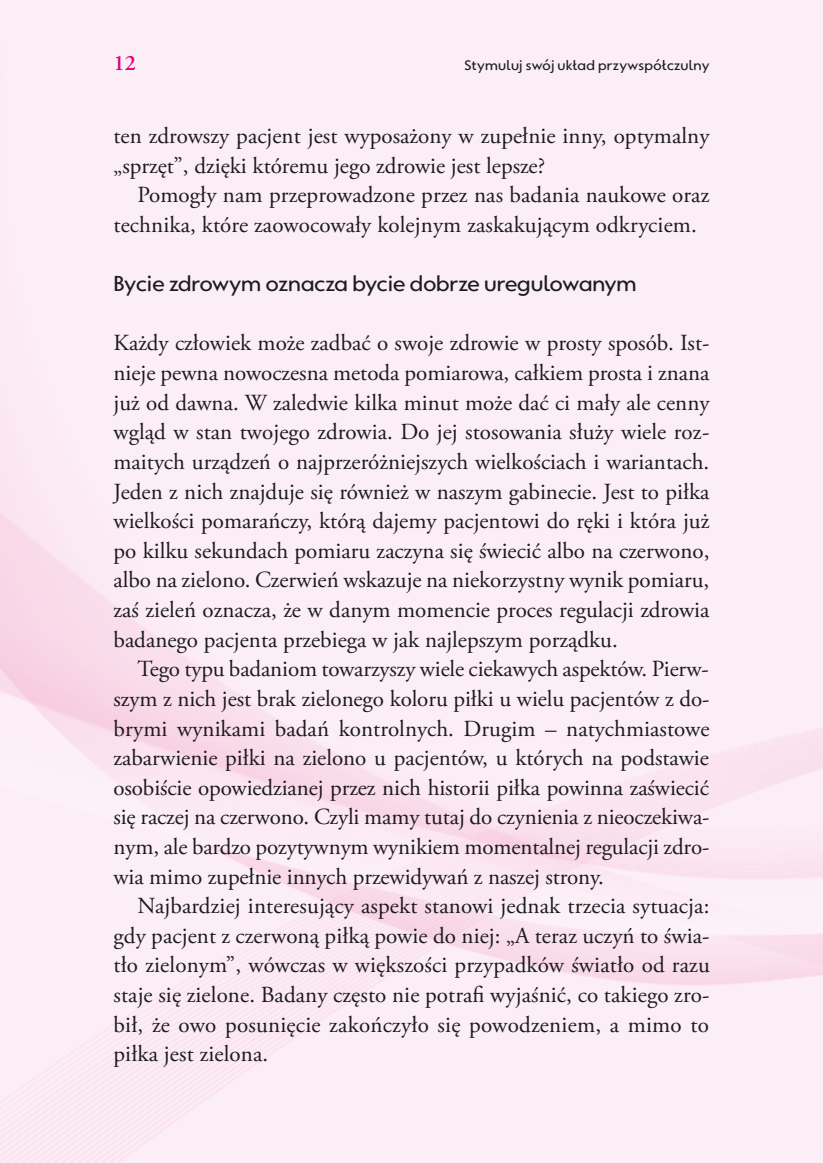
<style>
.page{position:relative;width:823px;height:1163px;background:#fff}
.page>*{position:absolute;margin:0;border:0;box-sizing:border-box;transform-origin:0 0}
.t1{font:23px/29.6px "Adobe Garamond Pro";color:#1c1c1b;text-align:justify}
.t2{font:500 22px "Quell Linear";color:#1c1c1b}
.t3{font:600 22px "Adobe Garamond Pro";color:#e6007d}
.t4{font:500 14px "Quell Linear";letter-spacing:.02em;color:#1c1c1b}
</style>
<div class="page">
<p class="t3" style="left:113px;top:50px;width:24px">12</p>
<p class="t4" style="left:464px;top:56px;width:246px">Stymuluj swój układ przywspółczulny</p>
<p class="t1" style="left:113px;top:122px;width:597px">ten zdrowszy pacjent jest wyposażony w zupełnie inny, optymalny „sprzęt”, dzięki któremu jego zdrowie jest lepsze?</p>
<p class="t1" style="left:113px;top:181px;width:597px;text-indent:24px">Pomogły nam przeprowadzone przez nas badania naukowe oraz technika, które zaowocowały kolejnym zaskakującym odkryciem.</p>
<p class="t2" style="left:113px;top:270px;width:524px">Bycie zdrowym oznacza bycie dobrze uregulowanym</p>
<p class="t1" style="left:113px;top:329px;width:597px">Każdy człowiek może zadbać o swoje zdrowie w prosty sposób. Ist&shy;nieje pewna nowoczesna metoda pomiarowa, całkiem prosta i znana już od dawna. W zaledwie kilka minut może dać ci mały ale cenny wgląd w stan twojego zdrowia. Do jej stosowania służy wiele roz&shy;maitych urządzeń o najprzeróżniejszych wielkościach i wariantach.<br>Jeden z nich znajduje się również w naszym gabinecie. Jest to piłka wielkości pomarańczy, którą dajemy pacjentowi do ręki i która już po kilku sekundach pomiaru zaczyna się świecić albo na czerwono, albo na zielono. Czerwień wskazuje na niekorzystny wynik pomiaru, zaś zieleń oznacza, że w danym momencie proces regulacji zdrowia badanego pacjenta przebiega w jak najlepszym porządku.</p>
<p class="t1" style="left:113px;top:655px;width:597px;text-indent:24px">Tego typu badaniom towarzyszy wiele ciekawych aspektów. Pierw&shy;szym z nich jest brak zielonego koloru piłki u wielu pacjentów z do&shy;brymi wynikami badań kontrolnych. Drugim – natychmiastowe zabarwienie piłki na zielono u pacjentów, u których na podstawie osobiście opowiedzianej przez nich historii piłka powinna zaświecić się raczej na czerwono. Czyli mamy tutaj do czynienia z nieoczekiwa&shy;nym, ale bardzo pozytywnym wynikiem momentalnej regulacji zdro&shy;wia mimo zupełnie innych przewidywań z naszej strony.</p>
<p class="t1" style="left:113px;top:891px;width:597px;text-indent:24px">Najbardziej interesujący aspekt stanowi jednak trzecia sytuacja: gdy pacjent z czerwoną piłką powie do niej: „A teraz uczyń to świa&shy;tło zielonym”, wówczas w większości przypadków światło od razu staje się zielone. Badany często nie potrafi wyjaśnić, co takiego zro&shy;bił, że owo posunięcie zakończyło się powodzeniem, a mimo to piłka jest zielona.</p>
</div>
